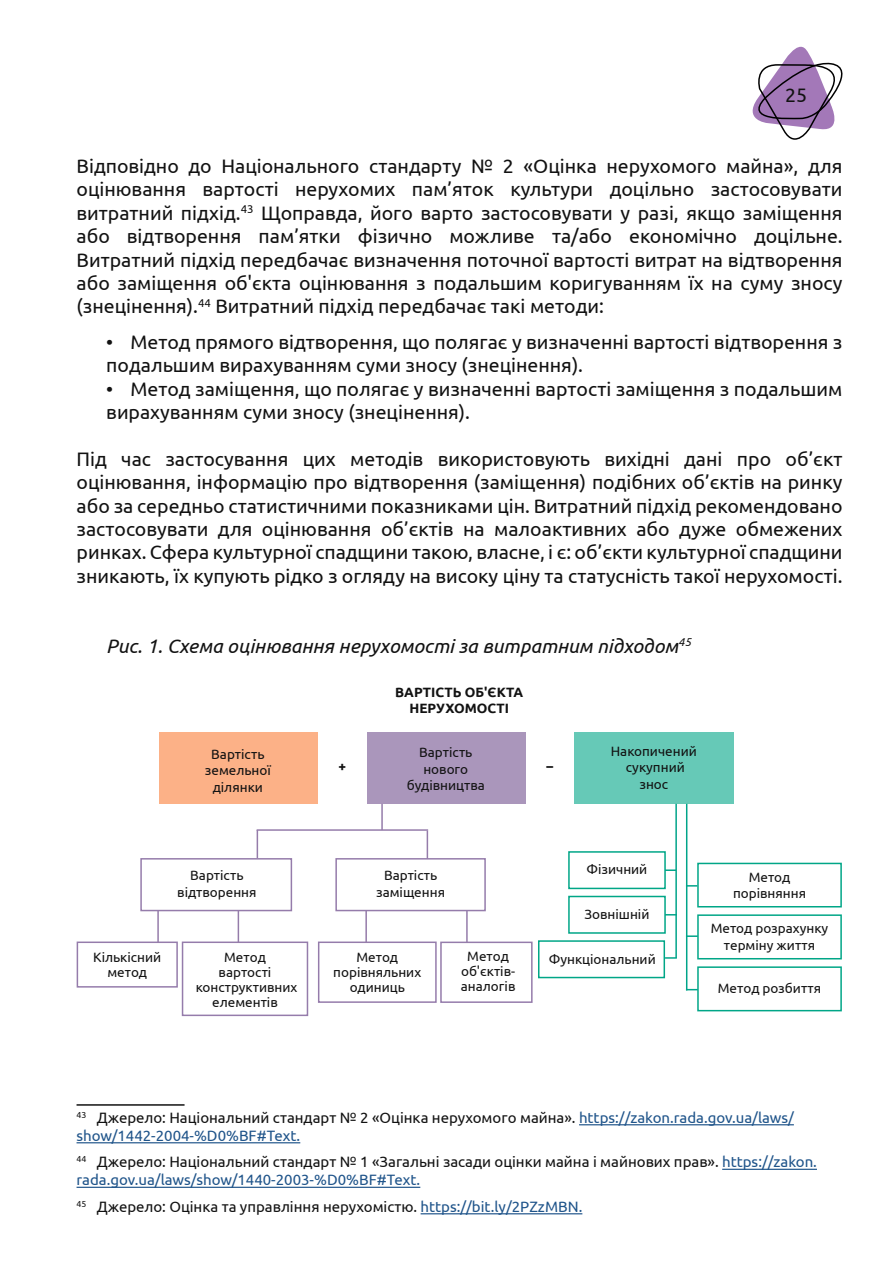
<style>
.page{position:relative;width:893px;height:1263px;background:#fff}
.page>*{position:absolute;margin:0;border:0;box-sizing:border-box;transform-origin:0 0}
.t1{font:19.5px/23.4px "Ubuntu";color:#121212;text-align:justify}
.t2{font:italic 19.5px "Ubuntu";color:#121212}
.t3{font:15px/18px "Ubuntu";color:#121212}
.t4{font:15px/18px "Ubuntu";color:#1f548a}
.t5{font:13.5px/16.5px "Ubuntu";color:#121212;text-align:center}
.t6{font:700 13.5px/16.5px "Ubuntu";color:#121212;text-align:center}
.s1{color:#121212}
.s2{color:#1f548a}
</style>
<div class="page">
<svg style="left:752px;top:46px;width:91px;height:94px"></svg>
<hr style="left:77px;top:1104px;width:108px;height:2px;background:#121212">
<hr style="left:579px;top:1124px;width:215px;height:1px;background:#1f548a">
<hr style="left:77px;top:1142px;width:223px;height:1px;background:#1f548a">
<hr style="left:722px;top:1169px;width:95px;height:1px;background:#1f548a">
<hr style="left:77px;top:1187px;width:343px;height:1px;background:#1f548a">
<hr style="left:421px;top:1213px;width:161px;height:1px;background:#1f548a">
<div style="left:367px;top:732px;width:159px;height:72px;background:#aa96bb"></div>
<div style="left:574px;top:732px;width:159px;height:72px;background:#66c9b7"></div>
<div style="left:159px;top:732px;width:159px;height:72px;background:#fcb187"></div>
<div style="left:140px;top:858px;width:152px;height:53px;border:2px solid #957cab"></div>
<div style="left:77px;top:941px;width:101px;height:46px;border:2px solid #957cab"></div>
<div style="left:318px;top:941px;width:119px;height:62px;border:2px solid #957cab"></div>
<div style="left:182px;top:941px;width:126px;height:75px;border:2px solid #957cab"></div>
<div style="left:440px;top:941px;width:93px;height:62px;border:2px solid #957cab"></div>
<div style="left:335px;top:858px;width:151px;height:53px;border:2px solid #957cab"></div>
<div style="left:568px;top:851px;width:98px;height:38px;border:2px solid #00a687"></div>
<div style="left:697px;top:863px;width:145px;height:44px;border:2px solid #00a687"></div>
<div style="left:568px;top:896px;width:98px;height:38px;border:2px solid #00a687"></div>
<div style="left:697px;top:914px;width:145px;height:45px;border:2px solid #00a687"></div>
<div style="left:538px;top:940px;width:127px;height:38px;border:2px solid #00a687"></div>
<div style="left:697px;top:966px;width:145px;height:45px;border:2px solid #00a687"></div>
<hr style="left:381px;top:804px;width:2px;height:26px;background:#957caa">
<svg style="left:427px;top:831px;width:1px;height:28px"></svg>
<hr style="left:157px;top:911px;width:2px;height:32px;background:#957caa">
<hr style="left:365px;top:911px;width:2px;height:32px;background:#957caa">
<hr style="left:238px;top:911px;width:1px;height:32px;background:#957caa">
<hr style="left:466px;top:911px;width:2px;height:32px;background:#957caa">
<svg style="left:257px;top:831px;width:1px;height:27px"></svg>
<hr style="left:257px;top:829px;width:171px;height:2px;background:#957caa">
<hr style="left:675px;top:804px;width:2px;height:154px;background:#00a489">
<hr style="left:686px;top:804px;width:1px;height:186px;background:#00a489">
<svg style="left:665px;top:869px;width:11px;height:2px"></svg>
<svg style="left:687px;top:935px;width:11px;height:2px"></svg>
<svg style="left:665px;top:957px;width:12px;height:2px"></svg>
<p class="t1" style="left:785px;top:83px;width:23px">25</p>
<p class="t1" style="left:77px;top:154px;width:767px">Відповідно до Національного стандарту № 2 «Оцінка нерухомого майна», для оцінювання вартості нерухомих пам’яток культури доцільно застосовувати витратний підхід.<sup>43</sup> Щоправда, його варто застосовувати у разі, якщо заміщення або відтворення пам’ятки фізично можливе та/або економічно доцільне.<br>Витратний підхід передбачає визначення поточної вартості витрат на відтворення або заміщення об'єкта оцінювання з подальшим коригуванням їх на суму зносу (знецінення).<sup>44</sup> Витратний підхід передбачає такі методи:</p>
<p class="t1" style="left:106px;top:329px;width:738px">• Метод прямого відтворення, що полягає у визначенні вартості відтворення з подальшим вирахуванням суми зносу (знецінення).</p>
<p class="t1" style="left:106px;top:376px;width:738px">• Метод заміщення, що полягає у визначенні вартості заміщення з подальшим вирахуванням суми зносу (знецінення).</p>
<p class="t1" style="left:77px;top:446px;width:767px">Під час застосування цих методів використовують вихідні дані про об’єкт оцінювання, інформацію про відтворення (заміщення) подібних об’єктів на ринку або за середньо статистичними показниками цін. Витратний підхід рекомендовано застосовувати для оцінювання об’єктів на малоактивних або дуже обмежених ринках. Сфера культурної спадщини такою, власне, і є: об’єкти культурної спадщини зникають, їх купують рідко з огляду на високу ціну та статусність такої нерухомості.</p>
<p class="t2" style="left:106px;top:634px;width:586px">Рис. 1. Схема оцінювання нерухомості за витратним підходом<sup>45</sup></p>
<p class="t5" style="left:205px;top:745px;width:68px">Вартість земельної ділянки</p>
<p class="t6" style="left:395px;top:683px;width:129px">ВАРТІСТЬ ОБ'ЄКТА<br>НЕРУХОМОСТІ</p>
<p class="t5" style="left:407px;top:744px;width:79px">Вартість нового будівництва</p>
<p class="t5" style="left:611px;top:742px;width:88px">Накопичений сукупний знос</p>
<p class="t6" style="left:339px;top:758px;width:9px">+</p>
<p class="t6" style="left:546px;top:758px;width:8px">–</p>
<p class="t5" style="left:177px;top:866px;width:81px">Вартість відтворення</p>
<p class="t5" style="left:376px;top:866px;width:70px">Вартість заміщення</p>
<p class="t5" style="left:587px;top:860px;width:62px">Фізичний</p>
<p class="t5" style="left:733px;top:868px;width:75px">Метод порівняння</p>
<p class="t5" style="left:584px;top:905px;width:66px">Зовнішній</p>
<p class="t5" style="left:196px;top:949px;width:103px;line-height:15px">Метод<br>вартості конструктивних елементів</p>
<p class="t5" style="left:461px;top:948px;width:56px;line-height:15px">Метод об'єктів&shy;аналогів</p>
<p class="t5" style="left:93px;top:949px;width:70px;line-height:15px">Кількісний метод</p>
<p class="t5" style="left:333px;top:949px;width:89px;line-height:15px">Метод порівняльних одиниць</p>
<p class="t5" style="left:549px;top:950px;width:109px">Функціональний</p>
<p class="t5" style="left:711px;top:920px;width:119px">Метод розрахунку терміну життя</p>
<p class="t5" style="left:718px;top:980px;width:105px">Метод розбиття</p>
<p class="t4" style="left:77px;top:1108px;width:719px"><sup>43</sup> <span class="s1">Джерело: Національний стандарт № 2 «Оцінка нерухомого майна».</span> https://zakon.rada.gov.ua/laws/ show/1442-2004-%D0%BF#Text.</p>
<p class="t3" style="left:77px;top:1153px;width:742px"><sup>44</sup> Джерело: Національний стандарт № 1 «Загальні засади оцінки майна і майнових прав». <span class="s2">https://zakon. rada.gov.ua/laws/show/1440-2003-%D0%BF#Text.</span></p>
<p class="t3" style="left:77px;top:1197px;width:507px"><sup>45</sup> Джерело: Оцінка та управління нерухомістю. <span class="s2">https://bit.ly/2PZzMBN.</span></p>
</div>
